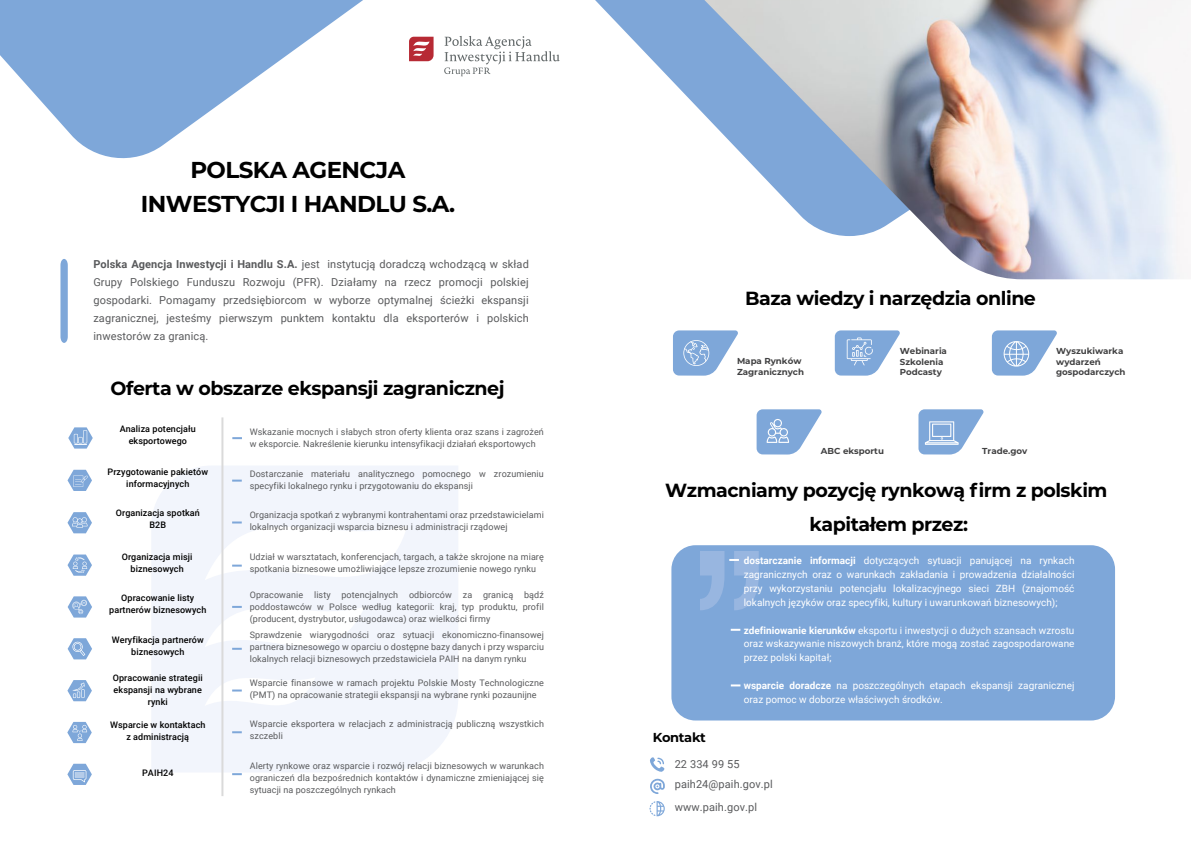
<style>
.page{position:relative;width:1191px;height:842px;background:#fff}
.page>*{position:absolute;margin:0;border:0;box-sizing:border-box;transform-origin:0 0}
.t1{font:700 23px/34.2px "Montserrat";letter-spacing:-.025em;color:#000;text-align:center}
.t2{font:700 19px/34.2px "Montserrat";letter-spacing:-.025em;color:#000;text-align:center}
.t3{font:700 13px "Montserrat";letter-spacing:-.025em;color:#000}
.t4{font:11px/18px "Roboto";letter-spacing:.01em;color:#595a5c;text-align:justify}
.t5{font:10px/13.8px "Roboto";color:#fff;text-align:justify}
.t6{font:9px/12px "Roboto";letter-spacing:.01em;color:#595a5c}
.t7{font:500 9px/12px "Roboto";letter-spacing:.01em;color:#000;text-align:center}
.t8{font:700 8.7px/10.4px "Montserrat";color:#414142}
.s1{font-weight:700}
</style>
<div class="page">
<svg style="left:152px;top:465px;width:306px;height:307px;fill:#f2f5fc"></svg>
<svg style="left:0;top:0;width:363px;height:159px;fill:#7ea7d9"></svg>
<svg style="left:60px;top:259px;width:8px;height:84px"></svg>
<svg style="left:409px;top:37px;width:24px;height:24px"></svg>
<svg style="left:444px;top:36px;width:115px;height:40px"></svg>
<svg style="left:232px;top:437px;width:10px;height:2px"></svg>
<svg style="left:232px;top:480px;width:10px;height:2px"></svg>
<svg style="left:232px;top:521px;width:10px;height:2px"></svg>
<svg style="left:232px;top:565px;width:10px;height:2px"></svg>
<svg style="left:232px;top:606px;width:10px;height:2px"></svg>
<svg style="left:232px;top:648px;width:10px;height:2px"></svg>
<svg style="left:232px;top:689px;width:10px;height:2px"></svg>
<svg style="left:232px;top:731px;width:10px;height:2px"></svg>
<svg style="left:232px;top:773px;width:10px;height:2px"></svg>
<svg style="left:67px;top:680px;width:25px;height:21px"></svg>
<svg style="left:67px;top:470px;width:25px;height:21px"></svg>
<svg style="left:67px;top:554px;width:25px;height:22px"></svg>
<svg style="left:67px;top:722px;width:25px;height:21px"></svg>
<svg style="left:67px;top:512px;width:25px;height:21px"></svg>
<svg style="left:68px;top:596px;width:24px;height:22px"></svg>
<svg style="left:68px;top:638px;width:24px;height:21px"></svg>
<svg style="left:68px;top:427px;width:25px;height:22px"></svg>
<svg style="left:67px;top:764px;width:25px;height:21px"></svg>
<hr style="left:221px;top:417px;width:2px;height:379px;background:#dadada">
<div style="left:671px;top:545px;width:444px;height:175px;background:#7ea7d9;border-radius:24px"></div>
<svg style="left:595px;top:0;width:109px;height:114px"></svg>
<img style="left:704px;top:0;width:476px;height:279px">
<svg style="left:835px;top:330px;width:65px;height:46px"></svg>
<svg style="left:918px;top:409px;width:66px;height:45px"></svg>
<svg style="left:992px;top:330px;width:65px;height:46px"></svg>
<svg style="left:756px;top:409px;width:66px;height:45px"></svg>
<svg style="left:673px;top:330px;width:65px;height:46px"></svg>
<svg style="left:700px;top:551px;width:59px;height:59px"></svg>
<svg style="left:730px;top:629px;width:10px;height:2px"></svg>
<svg style="left:650px;top:757px;width:14px;height:15px"></svg>
<svg style="left:650px;top:779px;width:15px;height:15px"></svg>
<svg style="left:649px;top:801px;width:16px;height:15px"></svg>
<svg style="left:731px;top:684px;width:9px;height:2px"></svg>
<h1 class="t1" style="left:141px;top:152px;width:316px">POLSKA AGENCJA<br>INWESTYCJI I HANDLU S.A.</h1>
<p class="t4" style="left:93px;top:255px;width:437px"><span class="s1">Polska Agencja Inwestycji i Handlu S.A.</span> jest instytucją doradczą wchodzącą w skład Grupy Polskiego Funduszu Rozwoju (PFR). Działamy na rzecz promocji polskiej gospodarki. Pomagamy przedsiębiorcom w wyborze optymalnej ścieżki ekspansji zagranicznej, jesteśmy pierwszym punktem kontaktu dla eksporterów i polskich inwestorów za granicą.</p>
<h2 class="t2" style="left:111px;top:370px;width:397px">Oferta w obszarze ekspansji zagranicznej</h2>
<p class="t7" style="left:120px;top:422px;width:77px">Analiza potencjału eksportowego</p>
<p class="t7" style="left:108px;top:465px;width:102px">Przygotowanie pakietów informacyjnych</p>
<p class="t7" style="left:116px;top:507px;width:86px">Organizacja spotkań<br>B2B</p>
<p class="t7" style="left:122px;top:551px;width:72px">Organizacja misji biznesowych</p>
<p class="t7" style="left:109px;top:592px;width:99px">Opracowanie listy partnerów biznesowych</p>
<p class="t7" style="left:112px;top:633px;width:94px">Weryfikacja partnerów biznesowych</p>
<p class="t7" style="left:113px;top:672px;width:91px">Opracowanie strategii ekspansji na wybrane rynki</p>
<p class="t7" style="left:110px;top:718px;width:97px">Wsparcie w kontaktach z administracją</p>
<p class="t7" style="left:142px;top:766px;width:33px">PAIH24</p>
<p class="t6" style="left:250px;top:426px;width:296px">Wskazanie mocnych i słabych stron oferty klienta oraz szans i zagrożeń w eksporcie. Nakreślenie kierunku intensyfikacji działań eksportowych</p>
<p class="t6" style="left:250px;top:468px;width:296px">Dostarczanie materiału analitycznego pomocnego w zrozumieniu specyfiki lokalnego rynku i przygotowaniu do ekspansji</p>
<p class="t6" style="left:250px;top:509px;width:296px">Organizacja spotkań z wybranymi kontrahentami oraz przedstawicielami lokalnych organizacji wsparcia biznesu i administracji rządowej</p>
<p class="t6" style="left:250px;top:550px;width:296px">Udział w warsztatach, konferencjach, targach, a także skrojone na miarę spotkania biznesowe umożliwiające lepsze zrozumienie nowego rynku</p>
<p class="t6" style="left:250px;top:589px;width:296px;text-align:justify">Opracowanie listy potencjalnych odbiorców za granicą bądź poddostawców w Polsce według kategorii: kraj, typ produktu, profil (producent, dystrybutor, usługodawca) oraz wielkości firmy</p>
<p class="t6" style="left:250px;top:628px;width:296px;text-align:justify">Sprawdzenie wiarygodności oraz sytuacji ekonomiczno-finansowej partnera biznesowego w oparciu o dostępne bazy danych i przy wsparciu lokalnych relacji biznesowych przedstawiciela PAIH na danym rynku</p>
<p class="t6" style="left:250px;top:677px;width:296px">Wsparcie finansowe w ramach projektu Polskie Mosty Technologiczne (PMT) na opracowanie strategii ekspansji na wybrane rynki pozaunijne</p>
<p class="t6" style="left:250px;top:717px;width:296px">Wsparcie eksportera w relacjach z administracją publiczną wszystkich szczebli</p>
<p class="t6" style="left:250px;top:759px;width:296px;text-align:justify">Alerty rynkowe oraz wsparcie i rozwój relacji biznesowych w warunkach ograniczeń dla bezpośrednich kontaktów i dynamiczne zmieniającej się sytuacji na poszczególnych rynkach</p>
<h2 class="t2" style="left:745px;top:280px;width:292px">Baza wiedzy i narzędzia online</h2>
<p class="t8" style="left:737px;top:356px;width:68px">Mapa Rynków<br>Zagranicznych</p>
<p class="t8" style="left:899px;top:346px;width:49px">Webinaria<br>Szkolenia<br>Podcasty</p>
<p class="t8" style="left:1056px;top:346px;width:71px">Wyszukiwarka wydarzeń gospodarczych</p>
<p class="t8" style="left:821px;top:446px;width:64px">ABC eksportu</p>
<p class="t8" style="left:982px;top:446px;width:47px">Trade.gov</p>
<h2 class="t2" style="left:665px;top:472px;width:444px">Wzmacniamy pozycję rynkową firm z polskim kapitałem przez:</h2>
<p class="t5" style="left:744px;top:554px;width:332px"><span class="s1">dostarczanie informacji</span> dotyczących sytuacji panującej na rynkach zagranicznych oraz o warunkach zakładania i prowadzenia działalności przy wykorzystaniu potencjału lokalizacyjnego sieci ZBH (znajomość lokalnych języków oraz specyfiki, kultury i uwarunkowań biznesowych);</p>
<p class="t5" style="left:744px;top:623px;width:332px"><span class="s1">zdefiniowanie kierunków</span> eksportu i inwestycji o dużych szansach wzrostu oraz wskazywanie niszowych branż, które mogą zostać zagospodarowane przez polski kapitał;</p>
<p class="t5" style="left:744px;top:678px;width:332px"><span class="s1">wsparcie doradcze</span> na poszczególnych etapach ekspansji zagranicznej oraz pomoc w doborze właściwych środków.</p>
<h3 class="t3" style="left:653px;top:728px;width:55px">Kontakt</h3>
<p class="t4" style="left:674px;top:754px;width:100px;line-height:20.1px">22 334 99 55 paih24@paih.gov.pl</p>
<p class="t4" style="left:674px;top:798px;width:84px">www.paih.gov.pl</p>
</div>
